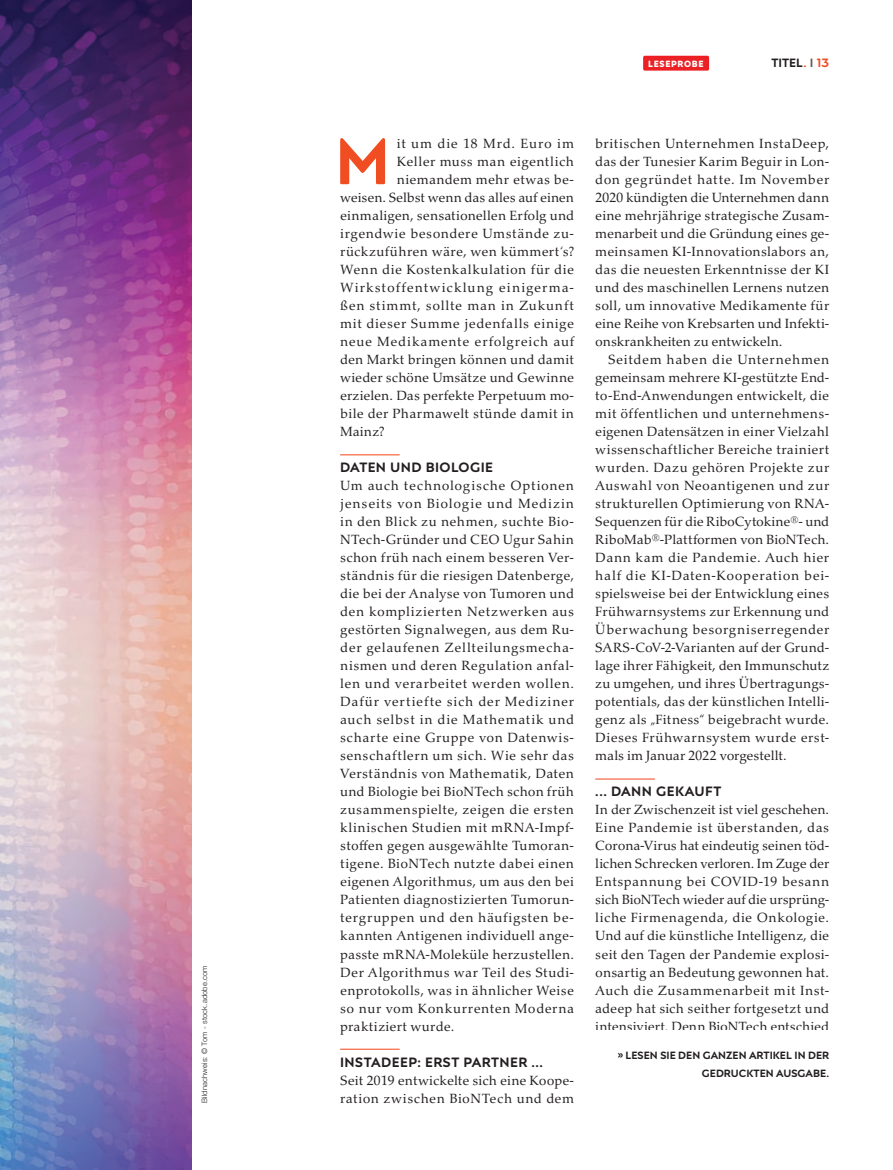
<style>
.page{position:relative;width:893px;height:1170px;background:#fff}
.page>*{position:absolute;margin:0;border:0;box-sizing:border-box;transform-origin:0 0}
.t1{font:600 64.95px "Posterama 1927";color:#f04d22}
.t2{font:13.5px/18px "Palatino Nova Pro";letter-spacing:.025em;color:#231f20;text-align:justify}
.t3{font:13.5px "Palatino Nova Pro";letter-spacing:.005em;color:#231f20}
.t4{font:600 13.5px "Posterama 1927";letter-spacing:.03em;color:#231f20}
.t5{font:13.5px "Palatino Nova Pro";letter-spacing:-.005em;color:#231f20}
.t6{font:13.5px "Palatino Nova Pro";letter-spacing:.07em;color:#231f20}
.t7{font:13.5px "Palatino Nova Pro";letter-spacing:.045em;color:#231f20}
.t8{font:13.5px "Palatino Nova Pro";letter-spacing:.05em;color:#231f20}
.t9{font:13.5px "Palatino Nova Pro";letter-spacing:.065em;color:#231f20}
.t10{font:13.5px "Palatino Nova Pro";letter-spacing:.06em;color:#231f20}
.t11{font:600 12px "Posterama 1927";color:#231f20}
.t12{font:600 10.5px/18px "Posterama 1927";letter-spacing:.005em;color:#231f20;text-align:right}
.t13{font:700 9px "Posterama 1927";letter-spacing:.08em;color:#fff;scale:.95 1}
.t14{font:300 7.5px "Helvetica Neue LT Std";letter-spacing:.02em;color:#231f20}
.s1{color:#f04d22}
.s2{color:#6b5952}
</style>
<div class="page">
<hr style="left:340px;top:454px;width:60px;height:1px;background:#f04d22">
<hr style="left:340px;top:1048px;width:60px;height:1px;background:#f04d22">
<hr style="left:595px;top:778px;width:60px;height:1px;background:#f04d22">
<img style="left:0;top:0;width:191px;height:1169px">
<div style="left:644px;top:56px;width:64px;height:14px;background:#eb2225"></div>
<div style="left:643px;top:56px;width:66px;height:15px;border:2px solid #ee1d23"></div>
<p class="t14" style="left:200px;top:1102px;width:139px;rotate:-90deg">Bildnachweis: © Tom - stock.adobe.com</p>
<p class="t13" style="left:648px;top:57px;width:60px">LESEPROBE</p>
<p class="t11" style="left:771px;top:54px;width:59px">TITEL<span class="s1">.</span> <span class="s2">I</span> <span class="s1">13</span></p>
<h1 class="t1" style="left:335px;top:118px;width:57px">M</h1>
<p class="t10" style="left:397px;top:136px;width:179px">it um die 18 Mrd. Euro im</p>
<p class="t2" style="left:397px;top:153px;width:179px">Keller muss man eigentlich</p>
<p class="t2" style="left:397px;top:171px;width:179px">niemandem mehr etwas be-</p>
<p class="t5" style="left:340px;top:190px;width:235px">weisen. Selbst wenn das alles auf einen</p>
<p class="t3" style="left:340px;top:208px;width:235px">einmaligen, sensationellen Erfolg und</p>
<p class="t2" style="left:340px;top:225px;width:235px">irgendwie besondere Umstände zu-</p>
<p class="t2" style="left:340px;top:243px;width:235px">rückzuführen wäre, wen kümmert‘s?</p>
<p class="t2" style="left:340px;top:261px;width:235px">Wenn die Kostenkalkulation für die</p>
<p class="t6" style="left:340px;top:280px;width:235px">Wirkstoffentwicklung einigerma-</p>
<p class="t9" style="left:340px;top:298px;width:235px">ßen stimmt, sollte man in Zukunft</p>
<p class="t7" style="left:340px;top:316px;width:235px">mit dieser Summe jedenfalls einige</p>
<p class="t8" style="left:340px;top:334px;width:235px">neue Medikamente erfolgreich auf</p>
<p class="t3" style="left:340px;top:352px;width:235px">den Markt bringen können und damit</p>
<p class="t3" style="left:340px;top:370px;width:235px">wieder schöne Umsätze und Gewinne</p>
<p class="t3" style="left:340px;top:388px;width:235px">erzielen. Das perfekte Perpetuum mo-</p>
<p class="t2" style="left:340px;top:405px;width:235px">bile der Pharmawelt stünde damit in</p>
<p class="t2" style="left:340px;top:423px;width:46px">Mainz?</p>
<p class="t4" style="left:340px;top:458px;width:154px">DATEN UND BIOLOGIE</p>
<p class="t2" style="left:340px;top:477px;width:235px">Um auch technologische Optionen jenseits von Biologie und Medizin in den Blick zu nehmen, suchte Bio-NTech-Gründer und CEO Ugur Sahin schon früh nach einem besseren Ver&shy;ständnis für die riesigen Datenberge, die bei der Analyse von Tumoren und den komplizierten Netzwerken aus gestörten Signalwegen, aus dem Ru&shy;der gelaufenen Zellteilungsmecha&shy;nismen und deren Regulation anfal&shy;len und verarbeitet werden wollen.<br>Dafür vertiefte sich der Mediziner auch selbst in die Mathematik und scharte eine Gruppe von Datenwis&shy;senschaftlern um sich. Wie sehr das Verständnis von Mathematik, Daten und Biologie bei BioNTech schon früh zusammenspielte, zeigen die ersten klinischen Studien mit mRNA-Impf&shy;stoffen gegen ausgewählte Tumoran&shy;tigene. BioNTech nutzte dabei einen eigenen Algorithmus, um aus den bei Patienten diagnostizierten Tumorun&shy;tergruppen und den häufigsten be&shy;kannten Antigenen individuell ange&shy;passte mRNA-Moleküle herzustellen.<br>Der Algorithmus war Teil des Studi&shy;enprotokolls, was in ähnlicher Weise so nur vom Konkurrenten Moderna praktiziert wurde.</p>
<p class="t4" style="left:340px;top:1052px;width:204px">INSTADEEP: ERST PARTNER ...</p>
<p class="t2" style="left:340px;top:1071px;width:235px">Seit 2019 entwickelte sich eine Koope&shy;ration zwischen BioNTech und dem</p>
<p class="t2" style="left:595px;top:135px;width:235px">britischen Unternehmen InstaDeep, das der Tunesier Karim Beguir in Lon&shy;don gegründet hatte. Im November 2020 kündigten die Unternehmen dann eine mehrjährige strategische Zusam&shy;menarbeit und die Gründung eines ge&shy;meinsamen KI-Innovationslabors an, das die neuesten Erkenntnisse der KI und des maschinellen Lernens nutzen soll, um innovative Medikamente für eine Reihe von Krebsarten und Infekti&shy;onskrankheiten zu entwickeln.</p>
<p class="t2" style="left:595px;top:351px;width:235px;text-indent:13px">Seitdem haben die Unternehmen gemeinsam mehrere KI-gestützte End&shy;to-End-Anwendungen entwickelt, die mit öffentlichen und unternehmens&shy;eigenen Datensätzen in einer Vielzahl wissenschaftlicher Bereiche trainiert wurden. Dazu gehören Projekte zur Auswahl von Neoantigenen und zur strukturellen Optimierung von RNA-Sequenzen für die RiboCytokine®- und RiboMab®-Plattformen von BioNTech.<br>Dann kam die Pandemie. Auch hier half die KI-Daten-Kooperation bei&shy;spielsweise bei der Entwicklung eines Frühwarnsystems zur Erkennung und Überwachung besorgniserregender SARS-CoV-2-Varianten auf der Grund&shy;lage ihrer Fähigkeit, den Immunschutz zu umgehen, und ihres Übertragungs&shy;potentials, das der künstlichen Intelli&shy;genz als „Fitness“ beigebracht wurde.<br>Dieses Frühwarnsystem wurde erst&shy;mals im Januar 2022 vorgestellt.</p>
<p class="t4" style="left:595px;top:782px;width:127px">... DANN GEKAUFT</p>
<p class="t2" style="left:595px;top:801px;width:235px">In der Zwischenzeit ist viel geschehen.<br>Eine Pandemie ist überstanden, das Corona-Virus hat eindeutig seinen töd&shy;lichen Schrecken verloren. Im Zuge der Entspannung bei COVID-19 besann sich BioNTech wieder auf die ursprüng&shy;liche Firmenagenda, die Onkologie.<br>Und auf die künstliche Intelligenz, die seit den Tagen der Pandemie explosi&shy;onsartig an Bedeutung gewonnen hat.<br>Auch die Zusammenarbeit mit Inst&shy;adeep hat sich seither fortgesetzt und intensiviert. Denn BioNTech entschied</p>
<p class="t12" style="left:618px;top:1046px;width:213px">» LESEN SIE DEN GANZEN ARTIKEL IN DER<br>GEDRUCKTEN AUSGABE.</p>
</div>
